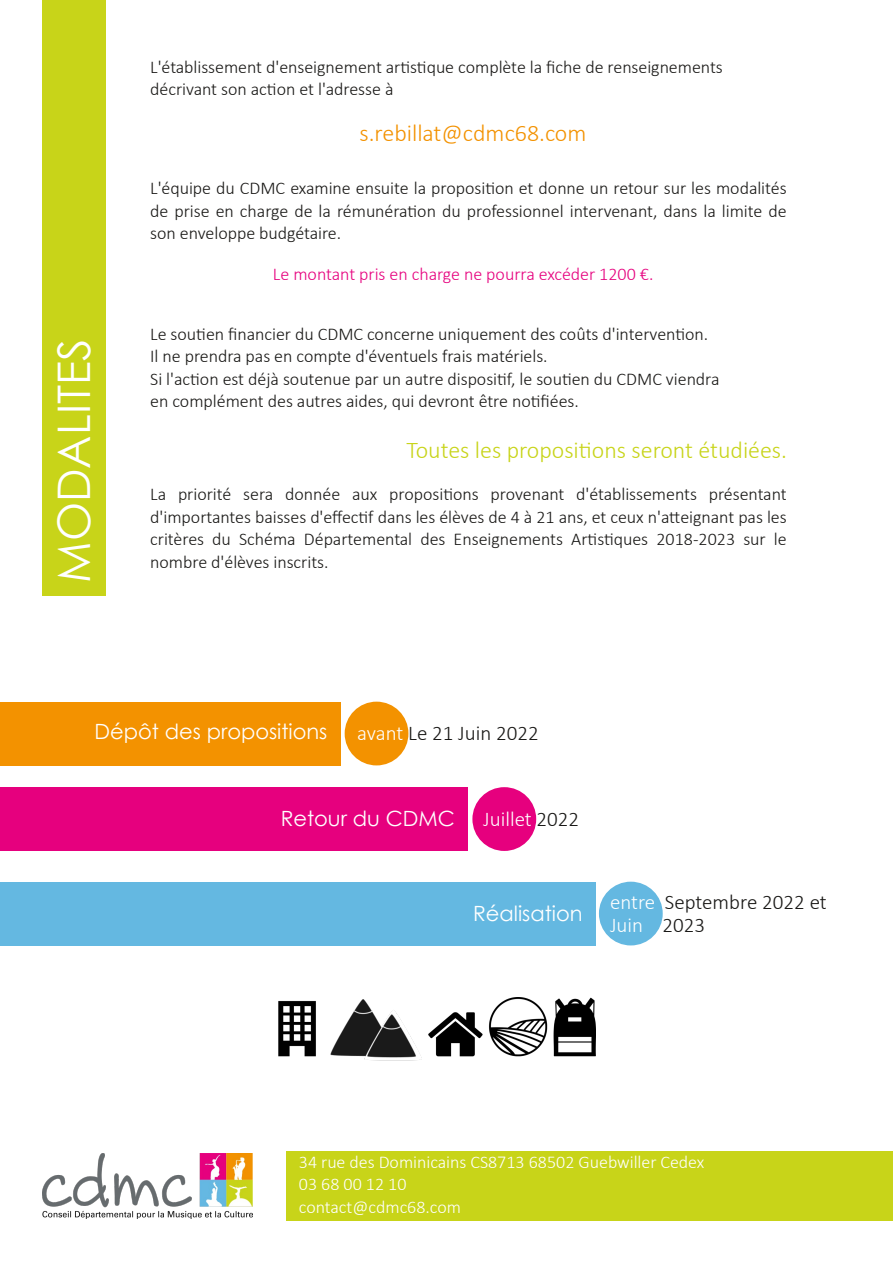
<style>
.page{position:relative;width:893px;height:1263px;background:#fff}
.page>*{position:absolute;margin:0;border:0;box-sizing:border-box;transform-origin:0 0}
.t1{font:45px "Century Gothic";color:#fff}
.t2{font:300 24px "Calibri";color:#c8d419}
.t3{font:300 24px "Calibri";color:#f39200}
.t4{font:300 21px/22.5px "Calibri";color:#181715}
.t5{font:21px "Century Gothic";color:#fff}
.t6{font:300 21px "Calibri";color:#fff}
.t7{font:300 18px/22.5px "Calibri";color:#181715}
.t8{font:300 18px/22.5px "Calibri";color:#fff}
.t9{font:300 18px "Calibri";color:#e6007e}
.s1{color:#fff}
.s2{color:#181715}
</style>
<div class="page">
<div style="left:599px;top:882px;width:64px;height:63px;background:#64b8e1;border-radius:50%"></div>
<div style="left:472px;top:787px;width:64px;height:64px;background:#e6007e;border-radius:50%"></div>
<div style="left:345px;top:702px;width:63px;height:63px;background:#f39200;border-radius:50%"></div>
<div style="left:43px;top:0;width:63px;height:595px;background:#c8d419"></div>
<div style="left:0;top:702px;width:340px;height:63px;background:#f39200"></div>
<div style="left:0;top:787px;width:468px;height:64px;background:#e6007e"></div>
<div style="left:0;top:882px;width:595px;height:63px;background:#64b8e1"></div>
<div style="left:286px;top:1151px;width:607px;height:69px;background:#c8d419"></div>
<img style="left:43px;top:1153px;width:209px;height:65px">
<img style="left:278px;top:997px;width:318px;height:64px">
<h1 class="t1" style="left:45px;top:583px;width:246px;rotate:-90deg">MODALITES</h1>
<p class="t7" style="left:150px;top:57px;width:574px">L'établissement d'enseignement artistique complète la fiche de renseignements décrivant son action et l'adresse à</p>
<h2 class="t3" style="left:359px;top:123px;width:228px">s.rebillat@cdmc68.com</h2>
<p class="t7" style="left:150px;top:179px;width:638px;text-align:justify">L'équipe du CDMC examine ensuite la proposition et donne un retour sur les modalités de prise en charge de la rémunération du professionnel intervenant, dans la limite de son enveloppe budgétaire.</p>
<p class="t9" style="left:273px;top:266px;width:382px">Le montant pris en charge ne pourra excéder 1200 €.</p>
<p class="t7" style="left:150px;top:324px;width:571px">Le soutien financier du CDMC concerne uniquement des coûts d'intervention.<br>Il ne prendra pas en compte d'éventuels frais matériels.<br>Si l'action est déjà soutenue par un autre dispositif, le soutien du CDMC viendra en complément des autres aides, qui devront être notifiées.</p>
<h2 class="t2" style="left:406px;top:440px;width:382px">Toutes les propositions seront étudiées.</h2>
<p class="t7" style="left:150px;top:485px;width:638px;text-align:justify">La priorité sera donnée aux propositions provenant d'établissements présentant d'importantes baisses d'effectif dans les élèves de 4 à 21 ans, et ceux n'atteignant pas les critères du Schéma Départemental des Enseignements Artistiques 2018‐2023 sur le nombre d'élèves inscrits.</p>
<p class="t5" style="left:95px;top:718px;width:234px">Dépôt des propositions</p>
<p class="t4" style="left:357px;top:723px;width:183px"><span class="s1">avant</span> Le 21 Juin 2022</p>
<p class="t5" style="left:281px;top:805px;width:176px">Retour du CDMC</p>
<p class="t6" style="left:483px;top:810px;width:97px">Juillet <span class="s2">2022</span></p>
<p class="t5" style="left:473px;top:900px;width:111px">Réalisation</p>
<p class="t4" style="left:610px;top:893px;width:218px"><span class="s1">entre</span> Septembre 2022 et<br><span class="s1">Juin</span> 2023</p>
<p class="t8" style="left:299px;top:1152px;width:407px">34 rue des Dominicains CS8713 68502 Guebwiller Cedex<br>03 68 00 12 10<br>contact@cdmc68.com</p>
</div>
